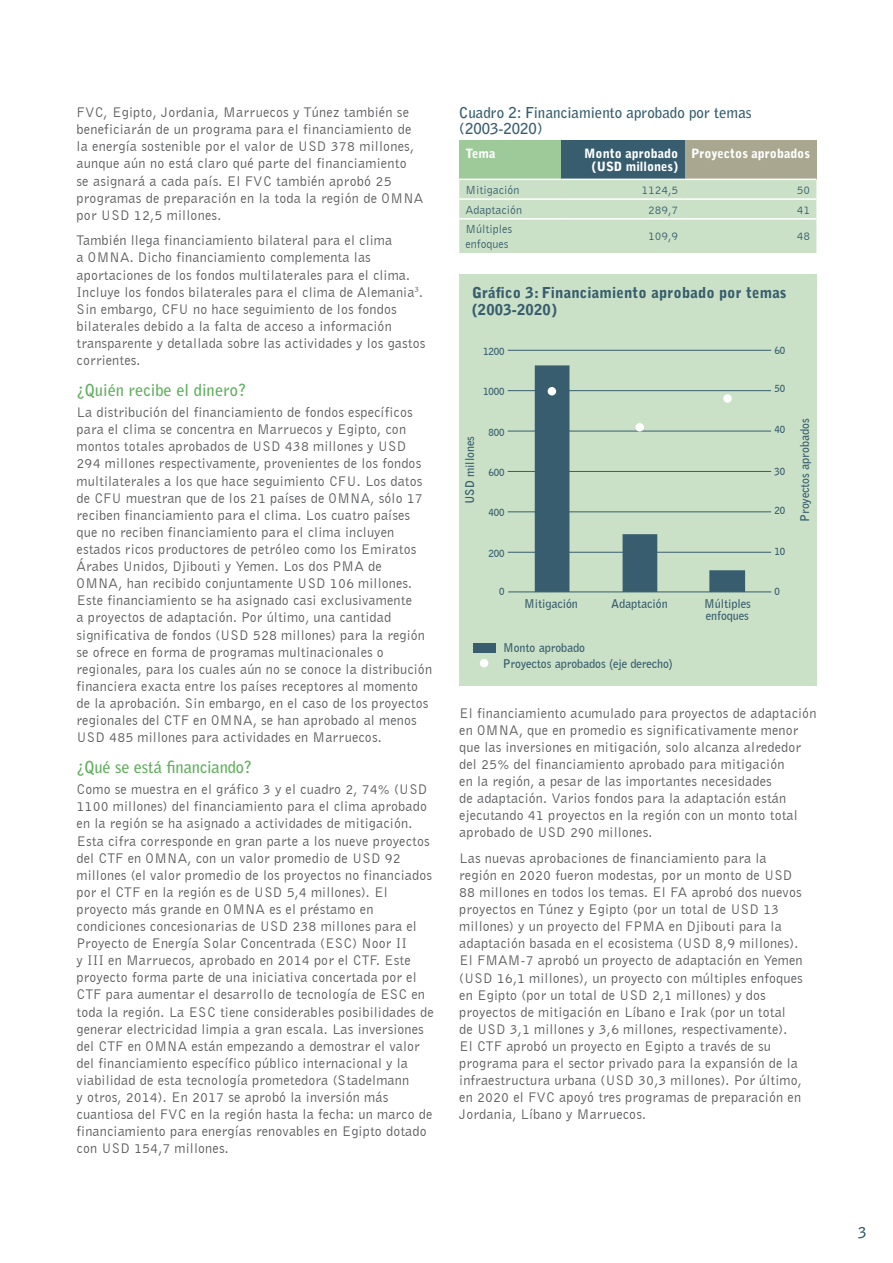
<style>
.page{position:relative;width:893px;height:1263px;background:#fff}
.page>*{position:absolute;margin:0;border:0;box-sizing:border-box;transform-origin:0 0}
.SUBHEADING{font:700 16.5px "Bell Gothic Std";color:#61af5e}
.TABLE_TITLE{font:700 15px/16.5px "Bell Gothic Std";color:#375d6e}
.FIGURE_TITLE{font:900 15px/16.5px "Bell Gothic Std";letter-spacing:.01em;color:#375d6e}
.BODY{font:14.25px/17.1px "Bell Gothic BT";letter-spacing:.01em;color:#57585a}
.TABLE_HEADINGS{font:900 12.75px/12.8px "Bell Gothic Std";color:#fff;text-align:center}
.t1{font:700 12px/16.6px "Bell Gothic BT";color:#375d6e}
.TABLE_BODY{font:12px/14.4px "Bell Gothic BT";color:#375d6e}
.t2{font:700 9.75px "Bell Gothic BT";color:#375d6e}
</style>
<div class="page">
<div style="left:459px;top:140px;width:102px;height:39px;background:#9dca98"></div>
<div style="left:561px;top:140px;width:124px;height:39px;background:#375d6e"></div>
<div style="left:685px;top:140px;width:131px;height:39px;background:#a9a790"></div>
<div style="left:459px;top:180px;width:357px;height:73px;background:#cbe1c7"></div>
<hr style="left:459px;top:198px;width:102px;height:2px;background:#fff">
<hr style="left:561px;top:198px;width:124px;height:2px;background:#fff">
<hr style="left:685px;top:198px;width:131px;height:2px;background:#fff">
<hr style="left:459px;top:218px;width:102px;height:2px;background:#fff">
<hr style="left:561px;top:218px;width:124px;height:2px;background:#fff">
<hr style="left:685px;top:218px;width:131px;height:2px;background:#fff">
<div style="left:459px;top:274px;width:357px;height:411px;background:#cbe1c7"></div>
<div style="left:473px;top:643px;width:22px;height:10px;background:#375d6e"></div>
<hr style="left:508px;top:592px;width:263px;height:1px;background:#375d6e">
<div style="left:480px;top:659px;width:8px;height:8px;background:#fff;border-radius:50%"></div>
<hr style="left:508px;top:552px;width:263px;height:1px;background:#375d6e">
<hr style="left:508px;top:512px;width:263px;height:1px;background:#375d6e">
<hr style="left:508px;top:471px;width:263px;height:1px;background:#375d6e">
<hr style="left:508px;top:431px;width:263px;height:1px;background:#375d6e">
<hr style="left:508px;top:390px;width:263px;height:1px;background:#375d6e">
<hr style="left:508px;top:350px;width:263px;height:1px;background:#375d6e">
<svg style="left:535px;top:365px;width:210px;height:227px"></svg>
<div style="left:548px;top:387px;width:8px;height:8px;background:#fff;border-radius:50%"></div>
<div style="left:635px;top:423px;width:9px;height:9px;background:#fff;border-radius:50%"></div>
<div style="left:723px;top:394px;width:9px;height:9px;background:#fff;border-radius:50%"></div>
<p class="BODY" style="left:77px;top:103px;width:348px">FVC, Egipto, Jordania, Marruecos y Túnez también se beneficiarán de un programa para el financiamiento de la energía sostenible por el valor de USD 378 millones, aunque aún no está claro qué parte del financiamiento<br>se asignará a cada país. El FVC también aprobó 25 programas de preparación en la toda la región de OMNA por USD 12,5 millones.</p>
<p class="BODY" style="left:77px;top:232px;width:350px">También llega financiamiento bilateral para el clima<br>a OMNA. Dicho financiamiento complementa las aportaciones de los fondos multilaterales para el clima.<br>Incluye los fondos bilaterales para el clima de Alemania<sup>3</sup>.<br>Sin embargo, CFU no hace seguimiento de los fondos bilaterales debido a la falta de acceso a información transparente y detallada sobre las actividades y los gastos corrientes.</p>
<p class="SUBHEADING" style="left:77px;top:380px;width:171px">¿Quién recibe el dinero?</p>
<p class="BODY" style="left:77px;top:403px;width:357px">La distribución del financiamiento de fondos específicos para el clima se concentra en Marruecos y Egipto, con montos totales aprobados de USD 438 millones y USD 294 millones respectivamente, provenientes de los fondos multilaterales a los que hace seguimiento CFU. Los datos de CFU muestran que de los 21 países de OMNA, sólo 17 reciben financiamiento para el clima. Los cuatro países que no reciben financiamiento para el clima incluyen estados ricos productores de petróleo como los Emiratos Árabes Unidos, Djibouti y Yemen. Los dos PMA de<br>OMNA, han recibido conjuntamente USD 106 millones.<br>Este financiamiento se ha asignado casi exclusivamente<br>a proyectos de adaptación. Por último, una cantidad significativa de fondos (USD 528 millones) para la región se ofrece en forma de programas multinacionales o regionales, para los cuales aún no se conoce la distribución financiera exacta entre los países receptores al momento de la aprobación. Sin embargo, en el caso de los proyectos regionales del CTF en OMNA, se han aprobado al menos USD 485 millones para actividades en Marruecos.</p>
<p class="SUBHEADING" style="left:77px;top:757px;width:177px">¿Qué se está financiando?</p>
<p class="BODY" style="left:77px;top:780px;width:359px">Como se muestra en el gráfico 3 y el cuadro 2, 74% (USD 1100 millones) del financiamiento para el clima aprobado en la región se ha asignado a actividades de mitigación.<br>Esta cifra corresponde en gran parte a los nueve proyectos del CTF en OMNA, con un valor promedio de USD 92 millones (el valor promedio de los proyectos no financiados por el CTF en la región es de USD 5,4 millones). El proyecto más grande en OMNA es el préstamo en condiciones concesionarias de USD 238 millones para el Proyecto de Energía Solar Concentrada (ESC) Noor II<br>y III en Marruecos, aprobado en 2014 por el CTF. Este proyecto forma parte de una iniciativa concertada por el CTF para aumentar el desarrollo de tecnología de ESC en toda la región. La ESC tiene considerables posibilidades de generar electricidad limpia a gran escala. Las inversiones del CTF en OMNA están empezando a demostrar el valor del financiamiento específico público internacional y la viabilidad de esta tecnología prometedora (Stadelmann<br>y otros, 2014). En 2017 se aprobó la inversión más cuantiosa del FVC en la región hasta la fecha: un marco de financiamiento para energías renovables en Egipto dotado con USD 154,7 millones.</p>
<p class="TABLE_TITLE" style="left:459px;top:104px;width:294px">Cuadro 2: Financiamiento aprobado por temas (2003-2020)</p>
<p class="TABLE_HEADINGS" style="left:466px;top:147px;width:31px">Tema</p>
<p class="TABLE_HEADINGS" style="left:584px;top:147px;width:95px">Monto aprobado (USD millones)</p>
<p class="TABLE_HEADINGS" style="left:691px;top:147px;width:120px">Proyectos aprobados</p>
<p class="TABLE_BODY" style="left:466px;top:182px;width:55px">Mitigación</p>
<p class="TABLE_BODY" style="left:641px;top:182px;width:38px">1124,5</p>
<p class="TABLE_BODY" style="left:797px;top:182px;width:15px">50</p>
<p class="TABLE_BODY" style="left:466px;top:202px;width:58px">Adaptación</p>
<p class="TABLE_BODY" style="left:648px;top:202px;width:32px">289,7</p>
<p class="TABLE_BODY" style="left:797px;top:202px;width:15px">41</p>
<p class="TABLE_BODY" style="left:466px;top:222px;width:48px">Múltiples enfoques</p>
<p class="TABLE_BODY" style="left:648px;top:229px;width:32px">109,9</p>
<p class="TABLE_BODY" style="left:797px;top:229px;width:15px">48</p>
<p class="FIGURE_TITLE" style="left:472px;top:285px;width:316px">Gráfico 3: Financiamiento aprobado por temas (2003-2020)</p>
<p class="t2" style="left:483px;top:345px;width:23px">1200</p>
<p class="t2" style="left:483px;top:385px;width:23px">1000</p>
<p class="t1" style="left:461px;top:504px;width:70px;rotate:-90deg">USD millones</p>
<p class="t2" style="left:488px;top:426px;width:18px">800</p>
<p class="t2" style="left:488px;top:466px;width:18px">600</p>
<p class="t2" style="left:488px;top:506px;width:18px">400</p>
<p class="t2" style="left:488px;top:547px;width:18px">200</p>
<p class="t2" style="left:499px;top:585px;width:7px">0</p>
<p class="t1" style="left:524px;top:594px;width:55px">Mitigación</p>
<p class="t1" style="left:611px;top:594px;width:58px">Adaptación</p>
<p class="t1" style="left:704px;top:597px;width:48px;line-height:12px">Múltiples enfoques</p>
<p class="t1" style="left:503px;top:638px;width:171px">Monto aprobado<br>Proyectos aprobados (eje derecho)</p>
<p class="t2" style="left:774px;top:344px;width:12px">60</p>
<p class="t2" style="left:774px;top:382px;width:12px">50</p>
<p class="t2" style="left:774px;top:423px;width:12px">40</p>
<p class="t2" style="left:774px;top:465px;width:12px">30</p>
<p class="t2" style="left:774px;top:504px;width:12px">20</p>
<p class="t2" style="left:774px;top:545px;width:12px">10</p>
<p class="t2" style="left:774px;top:585px;width:7px">0</p>
<p class="t1" style="left:796px;top:522px;width:104px;rotate:-90deg">Proyectos aprobados</p>
<p class="BODY" style="left:459px;top:704px;width:359px">El financiamiento acumulado para proyectos de adaptación en OMNA, que en promedio es significativamente menor que las inversiones en mitigación, solo alcanza alrededor del 25% del financiamiento aprobado para mitigación<br>en la región, a pesar de las importantes necesidades<br>de adaptación. Varios fondos para la adaptación están ejecutando 41 proyectos en la región con un monto total aprobado de USD 290 millones.</p>
<p class="BODY" style="left:459px;top:849px;width:345px">Las nuevas aprobaciones de financiamiento para la región en 2020 fueron modestas, por un monto de USD 88 millones en todos los temas. El FA aprobó dos nuevos proyectos en Túnez y Egipto (por un total de USD 13 millones) y un proyecto del FPMA en Djibouti para la adaptación basada en el ecosistema (USD 8,9 millones).<br>El FMAM-7 aprobó un proyecto de adaptación en Yemen (USD 16,1 millones), un proyecto con múltiples enfoques en Egipto (por un total de USD 2,1 millones) y dos proyectos de mitigación en Líbano e Irak (por un total de USD 3,1 millones y 3,6 millones, respectivamente).<br>El CTF aprobó un proyecto en Egipto a través de su programa para el sector privado para la expansión de la infraestructura urbana (USD 30,3 millones). Por último, en 2020 el FVC apoyó tres programas de preparación en Jordania, Líbano y Marruecos.</p>
<p class="TABLE_TITLE" style="left:858px;top:1224px;width:10px">3</p>
</div>
